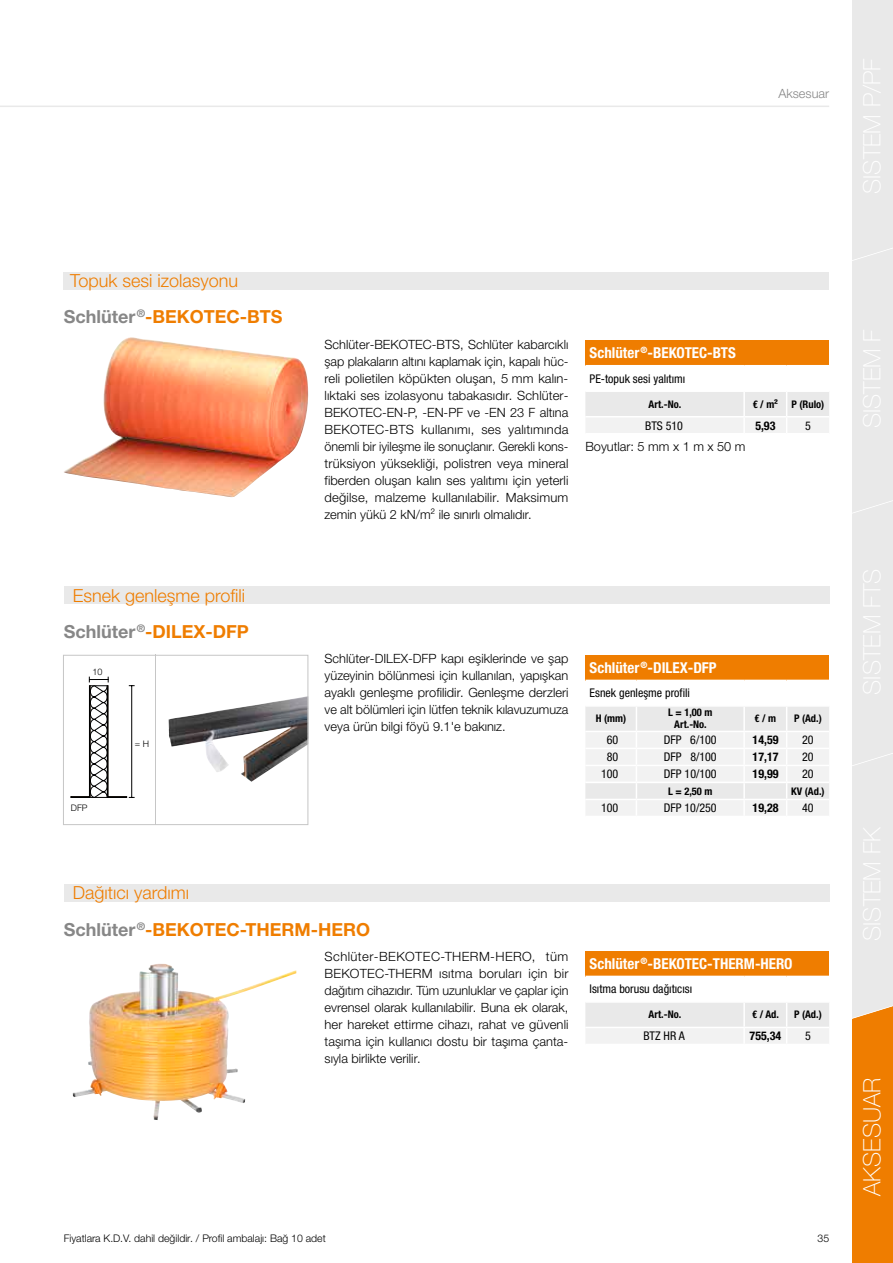
<style>
.page{position:relative;width:893px;height:1263px;background:#fff}
.page>*{position:absolute;margin:0;border:0;box-sizing:border-box;transform-origin:0 0}
.t1{font:100 24px "Helvetica Neue LT Pro";color:#fff}
.t2{font:700 18px "Helvetica Neue LTW1 G";color:#ef7d00}
.t3{font:300 18px "Helvetica Neue LTW1 G";color:#ef7d00}
.t4{font:700 condensed 15px "Helvetica Neue LTW1 G";color:#fff}
.t5{font:300 12.75px/17px "Helvetica Neue LTW1 G";color:#000;text-align:justify}
.t6{font:300 12.75px "Helvetica Neue LTW1 G";color:#878787}
.t7{font:condensed 12px "Helvetica Neue LTW1 G";color:#000}
.t8{font:700 condensed 12px "Helvetica Neue LTW1 G";color:#000}
.t9{font:700 condensed 10.5px/12px "Helvetica Neue LTW1 G";color:#000;text-align:center}
.t10{font:300 10.5px "Helvetica Neue LTW1 G";color:#000}
.t11{font:300 9px "Helvetica Neue LT Pro";color:#000}
.s1{color:#878787}
</style>
<div class="page">
<hr style="left:0;top:106px;width:829px;height:1px;background:#e9e9e9">
<svg style="left:852px;top:0;width:41px;height:1263px"></svg>
<img style="left:64px;top:337px;width:245px;height:160px">
<div style="left:64px;top:272px;width:765px;height:17px;background:#e9e9e9"></div>
<div style="left:585px;top:340px;width:244px;height:26px;background:#ef7d00"></div>
<hr style="left:585px;top:365px;width:159px;height:1px;background:#fff">
<hr style="left:744px;top:365px;width:43px;height:1px;background:#fff">
<hr style="left:787px;top:365px;width:42px;height:1px;background:#fff">
<svg style="left:585px;top:392px;width:244px;height:41px"></svg>
<svg style="left:70px;top:657px;width:236px;height:166px"></svg>
<hr style="left:131px;top:686px;width:1px;height:111px;background:#000">
<div style="left:63px;top:655px;width:245px;height:170px;border:1px solid #c6c6c6"></div>
<div style="left:64px;top:587px;width:765px;height:17px;background:#e9e9e9"></div>
<div style="left:585px;top:655px;width:244px;height:25px;background:#ef7d00"></div>
<svg style="left:585px;top:707px;width:244px;height:108px"></svg>
<img style="left:73px;top:964px;width:85px;height:133px">
<div style="left:64px;top:884px;width:765px;height:17px;background:#e9e9e9"></div>
<div style="left:585px;top:951px;width:244px;height:25px;background:#ef7d00"></div>
<svg style="left:585px;top:1003px;width:244px;height:40px"></svg>
<p class="t6" style="left:778px;top:86px;width:52px">Aksesuar</p>
<h2 class="t3" style="left:70px;top:270px;width:169px">Topuk sesi izolasyonu</h2>
<h2 class="t2" style="left:64px;top:306px;width:220px"><span class="s1">Schlüter</span> <sup>®</sup>-BEKOTEC-BTS</h2>
<h2 class="t3" style="left:73px;top:584px;width:174px">Esnek genleşme profili</h2>
<h2 class="t2" style="left:64px;top:620px;width:187px"><span class="s1">Schlüter</span> <sup>®</sup>-DILEX-DFP</h2>
<p class="t11" style="left:92px;top:666px;width:12px">10</p>
<p class="t11" style="left:71px;top:802px;width:18px">DFP</p>
<p class="t11" style="left:135px;top:738px;width:16px">= H</p>
<p class="t5" style="left:325px;top:336px;width:245px">Schlüter-BEKOTEC-BTS, Schlüter kabarcıklı şap plakaların altını kaplamak için, kapalı hüc&shy;reli polietilen köpükten oluşan, 5 mm kalın&shy;lıktaki ses izolasyonu tabakasıdır. Schlüter-BEKOTEC-EN-P, -EN-PF ve -EN 23 F altına BEKOTEC-BTS kullanımı, ses yalıtımında önemli bir iyileşme ile sonuçlanır. Gerekli kons&shy;trüksiyon yüksekliği, polistren veya mineral fiberden oluşan kalın ses yalıtımı için yeterli değilse, malzeme kullanılabilir. Maksimum zemin yükü 2 kN/m² ile sınırlı olmalıdır.</p>
<p class="t4" style="left:590px;top:344px;width:148px">Schlüter <sup>®</sup>-BEKOTEC-BTS</p>
<p class="t7" style="left:590px;top:371px;width:97px">PE-topuk sesi yalıtımı</p>
<p class="t9" style="left:649px;top:398px;width:34px">Art.-No.</p>
<p class="t9" style="left:753px;top:398px;width:27px">€ / m²</p>
<p class="t9" style="left:791px;top:398px;width:34px">P (Rulo)</p>
<p class="t7" style="left:645px;top:418px;width:39px">BTS 510</p>
<p class="t8" style="left:755px;top:418px;width:22px">5,93</p>
<p class="t7" style="left:805px;top:418px;width:7px">5</p>
<p class="t5" style="left:585px;top:438px;width:162px">Boyutlar: 5 mm x 1 m x 50 m</p>
<p class="t5" style="left:325px;top:650px;width:245px">Schlüter-DILEX-DFP kapı eşiklerinde ve şap yüzeyinin bölünmesi için kullanılan, yapışkan ayaklı genleşme profilidir. Genleşme derzleri ve alt bölümleri için lütfen teknik kılavuzumuza veya ürün bilgi föyü 9.1'e bakınız.</p>
<p class="t4" style="left:590px;top:659px;width:129px">Schlüter <sup>®</sup>-DILEX-DFP</p>
<p class="t7" style="left:590px;top:686px;width:102px">Esnek genleşme profili</p>
<p class="t9" style="left:596px;top:713px;width:32px">H (mm)</p>
<p class="t9" style="left:668px;top:707px;width:46px">L = 1,00 m<br>Art.-No.</p>
<p class="t9" style="left:755px;top:713px;width:23px">€ / m</p>
<p class="t9" style="left:794px;top:713px;width:29px">P (Ad.)</p>
<p class="t7" style="left:607px;top:733px;width:13px">60</p>
<p class="t7" style="left:664px;top:733px;width:54px">DFP 6/100</p>
<p class="t8" style="left:753px;top:733px;width:27px">14,59</p>
<p class="t7" style="left:802px;top:733px;width:13px">20</p>
<p class="t7" style="left:607px;top:750px;width:13px">80</p>
<p class="t7" style="left:664px;top:750px;width:54px">DFP 8/100</p>
<p class="t8" style="left:753px;top:750px;width:27px">17,17</p>
<p class="t7" style="left:802px;top:750px;width:13px">20</p>
<p class="t7" style="left:601px;top:767px;width:19px">100</p>
<p class="t7" style="left:664px;top:767px;width:54px">DFP 10/100</p>
<p class="t8" style="left:753px;top:767px;width:27px">19,99</p>
<p class="t7" style="left:802px;top:767px;width:13px">20</p>
<p class="t9" style="left:668px;top:785px;width:46px">L = 2,50 m</p>
<p class="t9" style="left:791px;top:785px;width:35px">KV (Ad.)</p>
<p class="t7" style="left:601px;top:801px;width:19px">100</p>
<p class="t7" style="left:664px;top:801px;width:54px">DFP 10/250</p>
<p class="t8" style="left:753px;top:801px;width:27px">19,28</p>
<p class="t7" style="left:802px;top:801px;width:13px">40</p>
<h2 class="t3" style="left:73px;top:882px;width:118px">Dağıtıcı yardımı</h2>
<h2 class="t2" style="left:64px;top:918px;width:308px"><span class="s1">Schlüter</span> <sup>®</sup>-BEKOTEC-THERM-HERO</h2>
<p class="t5" style="left:325px;top:948px;width:245px">Schlüter-BEKOTEC-THERM-HERO, tüm BEKOTEC-THERM ısıtma boruları için bir dağıtım cihazıdır. Tüm uzunluklar ve çaplar için evrensel olarak kullanılabilir. Buna ek olarak, her hareket ettirme cihazı, rahat ve güvenli taşıma için kullanıcı dostu bir taşıma çanta&shy;sıyla birlikte verilir.</p>
<p class="t4" style="left:590px;top:955px;width:204px">Schlüter <sup>®</sup>-BEKOTEC-THERM-HERO</p>
<p class="t7" style="left:590px;top:982px;width:104px">Isıtma borusu dağıtıcısı</p>
<p class="t9" style="left:649px;top:1009px;width:34px">Art.-No.</p>
<p class="t9" style="left:752px;top:1009px;width:28px">€ / Ad.</p>
<p class="t9" style="left:794px;top:1009px;width:29px">P (Ad.)</p>
<p class="t7" style="left:643px;top:1029px;width:43px">BTZ HR A</p>
<p class="t8" style="left:750px;top:1029px;width:33px">755,34</p>
<p class="t7" style="left:805px;top:1029px;width:7px">5</p>
<p class="t10" style="left:64px;top:1231px;width:264px">Fiyatlara K.D.V. dahil değildir. / Profil ambalajı: Bağ 10 adet</p>
<p class="t10" style="left:817px;top:1231px;width:13px">35</p>
<h1 class="t1" style="left:858px;top:1196px;width:120px;rotate:-90deg">AKSESUAR</h1>
</div>
